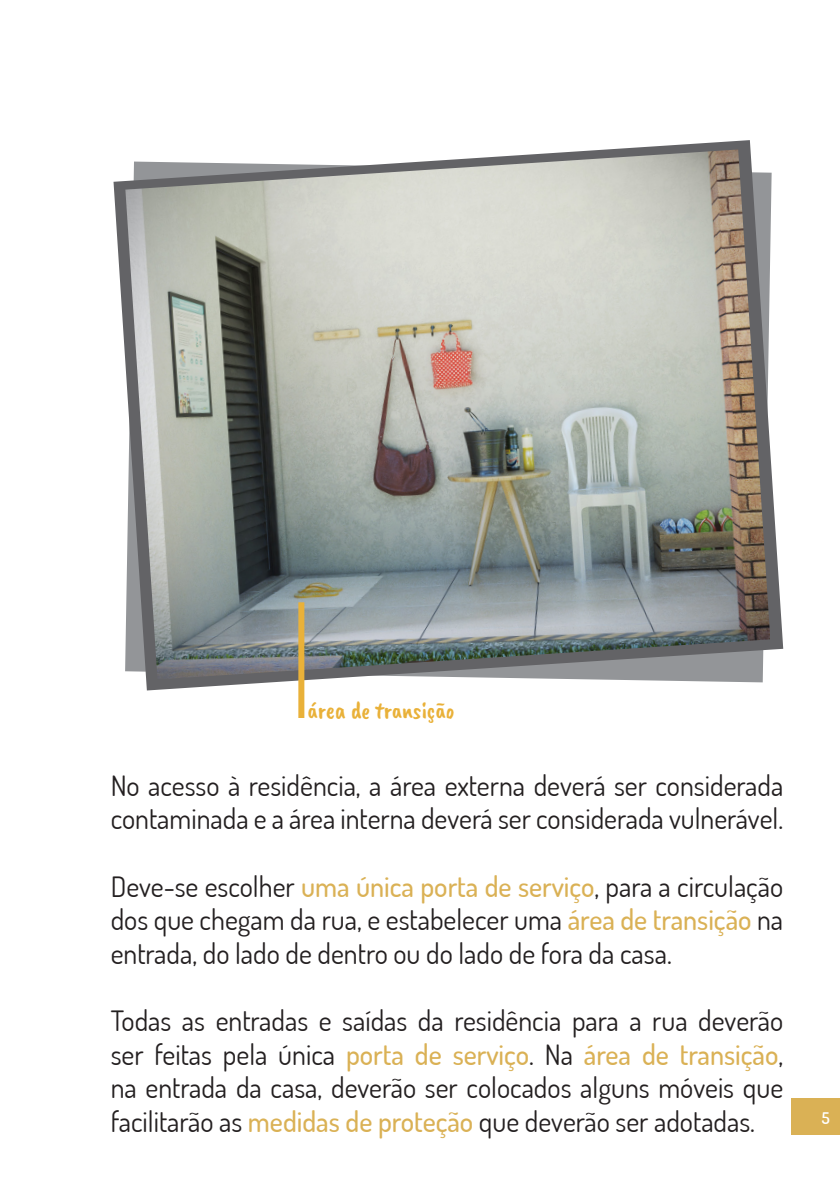
<style>
.page{position:relative;width:840px;height:1191px;background:#fff}
.page>*{position:absolute;margin:0;border:0;box-sizing:border-box;transform-origin:0 0}
.t1{font:28px/33.6px "Dosis";color:#231f20;text-align:justify}
.t2{font:24px "Caveat Brush";color:#e9b139}
.t3{font:600 16px "Dosis";color:#fff}
.s1{font-weight:500;color:#dab155}
</style>
<div class="page">
<div style="left:791px;top:1098px;width:48px;height:36px;background:#dab155"></div>
<svg style="left:113px;top:140px;width:669px;height:550px"></svg>
<img style="left:125px;top:149px;width:644px;height:530px">
<div style="left:298px;top:602px;width:6px;height:116px;background:#e9b139"></div>
<p class="t2" style="left:307px;top:696px;width:149px">área de transição</p>
<p class="t1" style="left:111px;top:767px;width:673px">No acesso à residência, a área externa deverá ser considerada contaminada e a área interna deverá ser considerada vulnerável.</p>
<p class="t1" style="left:111px;top:868px;width:673px">Deve-se escolher <span class="s1">uma única porta de serviço</span>, para a circulação dos que chegam da rua, e estabelecer uma <span class="s1">área de transição</span> na entrada, do lado de dentro ou do lado de fora da casa.</p>
<p class="t1" style="left:111px;top:1002px;width:673px">Todas as entradas e saídas da residência para a rua deverão ser feitas pela única <span class="s1">porta de serviço</span>. Na <span class="s1">área de transição</span>, na entrada da casa, deverão ser colocados alguns móveis que facilitarão as <span class="s1">medidas de proteção</span> que deverão ser adotadas.</p>
<p class="t3" style="left:821px;top:1106px;width:9px">5</p>
</div>
